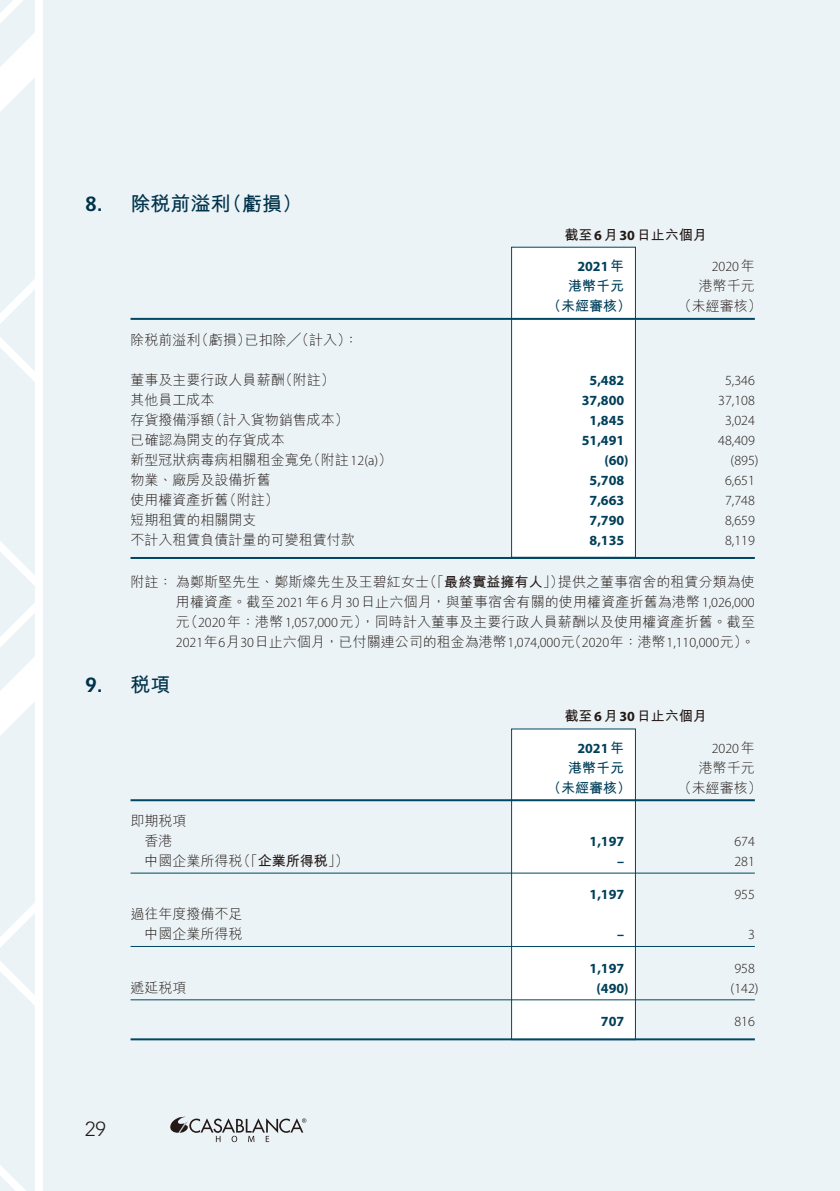
<style>
.page{position:relative;width:840px;height:1191px;background:#fff}
.page>*{position:absolute;margin:0;border:0;box-sizing:border-box;transform-origin:0 0}
.Note_Subhead_1{font:700 20px "M Hei HK";color:#00324a}
.Note_Subhead_1-2{font:700 20px "Vectora LT Std";color:#00324a}
.t1{font:300 20px "Vectora LT Std";color:#231916}
.Note_Table_2_Colume{font:300 14px/20px "M Hei HK";color:#231916}
.Note_Table_2_Colume-2{font:300 14px "Myriad Pro";color:#231916}
.Note_Table_2_Colume-3{font:700 14px "Myriad Pro";color:#003f5a}
.Note_Table_2_Colume-4{font:700 14px "M Hei HK";color:#231916}
.Note_Table_2_Colume-5{font:700 14px "M Hei HK";color:#003f5a}
.s1{font-family:"Myriad Pro"}
.s2{font-family:"M Hei HK"}
.s3{font-weight:300}
</style>
<div class="page">
<div style="left:0;top:0;width:838px;height:1191px;background:#ebf3f7"></div>
<svg style="left:0;top:0;width:35px;height:1191px"></svg>
<div style="left:35px;top:0;width:8px;height:1191px;background:#fff"></div>
<svg style="left:170px;top:1116px;width:136px;height:26px"></svg>
<div style="left:511px;top:728px;width:124px;height:312px;background:#fff;border:1px solid #004763"></div>
<div style="left:511px;top:247px;width:124px;height:311px;background:#fff;border:1px solid #004763"></div>
<hr style="left:130px;top:318px;width:624px;height:2px;background:#004763">
<hr style="left:130px;top:557px;width:624px;height:2px;background:#004763">
<hr style="left:130px;top:799px;width:624px;height:2px;background:#004763">
<hr style="left:130px;top:872px;width:624px;height:1px;background:#004763">
<hr style="left:130px;top:946px;width:624px;height:1px;background:#004763">
<hr style="left:130px;top:999px;width:624px;height:1px;background:#004763">
<hr style="left:130px;top:1038px;width:624px;height:2px;background:#004763">
<p class="Note_Subhead_1-2" style="left:85px;top:191px;width:19px">8.</p>
<p class="Note_Subhead_1-2" style="left:85px;top:673px;width:19px">9.</p>
<p class="Note_Subhead_1" style="left:130px;top:189px;width:101px">除稅前溢利</p>
<p class="Note_Subhead_1" style="left:222px;top:189px;width:81px">（虧損(</p>
<p class="Note_Table_2_Colume-4" style="left:564px;top:224px;width:144px">截至<span class="s1">6</span>月<span class="s1">30</span>日止六個月</p>
<p class="Note_Table_2_Colume-3" style="left:577px;top:257px;width:48px">2021<span class="s2">年</span></p>
<p class="Note_Table_2_Colume-2" style="left:711px;top:258px;width:45px">2020 <span class="s2">年</span></p>
<p class="Note_Table_2_Colume-5" style="left:568px;top:276px;width:57px">港幣千元</p>
<p class="Note_Table_2_Colume" style="left:698px;top:276px;width:57px">港幣千元</p>
<p class="Note_Table_2_Colume-5" style="left:547px;top:296px;width:85px">（未經審核）</p>
<p class="Note_Table_2_Colume" style="left:677px;top:296px;width:85px">（未經審核(</p>
<p class="Note_Table_2_Colume" style="left:245px;top:329px;width:115px">已扣除╱（計入：(</p>
<p class="Note_Table_2_Colume" style="left:195px;top:329px;width:57px">（虧損）</p>
<p class="Note_Table_2_Colume" style="left:130px;top:329px;width:71px">除稅前溢利</p>
<p class="Note_Table_2_Colume" style="left:279px;top:369px;width:57px">（附註(</p>
<p class="Note_Table_2_Colume" style="left:130px;top:369px;width:155px">董事及主要行政人員薪酬</p>
<p class="Note_Table_2_Colume-3" style="left:589px;top:371px;width:36px">5,482</p>
<p class="Note_Table_2_Colume-2" style="left:724px;top:371px;width:31px">5,346</p>
<p class="Note_Table_2_Colume" style="left:130px;top:389px;width:85px">其他員工成本</p>
<p class="Note_Table_2_Colume-3" style="left:581px;top:391px;width:44px">37,800</p>
<p class="Note_Table_2_Colume-2" style="left:717px;top:391px;width:38px">37,108</p>
<p class="Note_Table_2_Colume" style="left:209px;top:409px;width:141px">（計入貨物銷售成本(</p>
<p class="Note_Table_2_Colume" style="left:130px;top:409px;width:85px">存貨撥備淨額</p>
<p class="Note_Table_2_Colume-3" style="left:589px;top:411px;width:36px">1,845</p>
<p class="Note_Table_2_Colume-2" style="left:724px;top:411px;width:31px">3,024</p>
<p class="Note_Table_2_Colume" style="left:130px;top:429px;width:155px">已確認為開支的存貨成本</p>
<p class="Note_Table_2_Colume-3" style="left:581px;top:431px;width:44px">51,491</p>
<p class="Note_Table_2_Colume-2" style="left:717px;top:431px;width:38px">48,409</p>
<p class="Note_Table_2_Colume" style="left:130px;top:449px;width:183px">新型冠狀病毒病相關租金寬免</p>
<p class="Note_Table_2_Colume-2" style="left:307px;top:451px;width:87px"><span class="s2">（附註</span> 1 2 <span class="s2">(</span>(a(</p>
<p class="Note_Table_2_Colume-3" style="left:604px;top:451px;width:26px">)60(</p>
<p class="Note_Table_2_Colume-2" style="left:730px;top:451px;width:29px">)895(</p>
<p class="Note_Table_2_Colume" style="left:130px;top:469px;width:141px">物業、廠房及設備折舊</p>
<p class="Note_Table_2_Colume-3" style="left:589px;top:471px;width:36px">5,708</p>
<p class="Note_Table_2_Colume-2" style="left:724px;top:471px;width:31px">6,651</p>
<p class="Note_Table_2_Colume" style="left:223px;top:489px;width:57px">（附註(</p>
<p class="Note_Table_2_Colume" style="left:130px;top:489px;width:99px">使用權資產折舊</p>
<p class="Note_Table_2_Colume-3" style="left:589px;top:491px;width:36px">7,663</p>
<p class="Note_Table_2_Colume-2" style="left:724px;top:491px;width:31px">7,748</p>
<p class="Note_Table_2_Colume" style="left:130px;top:509px;width:127px">短期租賃的相關開支</p>
<p class="Note_Table_2_Colume-3" style="left:589px;top:511px;width:36px">7,790</p>
<p class="Note_Table_2_Colume-2" style="left:724px;top:511px;width:31px">8,659</p>
<p class="Note_Table_2_Colume" style="left:130px;top:529px;width:225px">不計入租賃負債計量的可變租賃付款</p>
<p class="Note_Table_2_Colume-3" style="left:589px;top:531px;width:36px">8,135</p>
<p class="Note_Table_2_Colume-2" style="left:724px;top:531px;width:31px">8,119</p>
<p class="Note_Table_2_Colume" style="left:176px;top:571px;width:580px;text-indent:-45px">附註：為鄭斯堅先生、鄭斯燦先生及王碧紅女士<br>用權資產。截至<span class="s1">2021</span>年<span class="s1">6</span>月<span class="s1">30</span>日止六個月，與董事宿舍有關的使用權資產折舊為港幣<span class="s1">1,026,000</span>（元 <span class="s1">2020</span>年：港幣<span class="s1">1,057,000</span>元，）同時計入董事及主要行政人員薪酬以及使用權資產折舊。截至<span class="s1">2021</span>年月<span class="s1">6 30</span>日止六個月，已付關連公司的租金為港幣<span class="s1">1,074,000</span> （元 <span class="s1">2020</span>年：港幣<span class="s1">1,110,000</span>元。(</p>
<p class="Note_Subhead_1" style="left:130px;top:670px;width:41px">稅項</p>
<p class="Note_Table_2_Colume-4" style="left:423px;top:571px;width:142px"><span class="s3">（「</span>最終實益擁有人<span class="s3">」）</span></p>
<p class="Note_Table_2_Colume" style="left:557px;top:571px;width:198px">提供之董事宿舍的租賃分類為使</p>
<p class="Note_Table_2_Colume-4" style="left:564px;top:706px;width:144px">截至<span class="s1">6</span>月<span class="s1">30</span>日止六個月</p>
<p class="Note_Table_2_Colume-3" style="left:577px;top:738px;width:48px">2021<span class="s2">年</span></p>
<p class="Note_Table_2_Colume-2" style="left:711px;top:739px;width:45px">2020 <span class="s2">年</span></p>
<p class="Note_Table_2_Colume-5" style="left:568px;top:757px;width:57px">港幣千元</p>
<p class="Note_Table_2_Colume" style="left:698px;top:757px;width:57px">港幣千元</p>
<p class="Note_Table_2_Colume-5" style="left:547px;top:777px;width:85px">（未經審核）</p>
<p class="Note_Table_2_Colume" style="left:677px;top:777px;width:85px">（未經審核(</p>
<p class="Note_Table_2_Colume" style="left:130px;top:810px;width:57px">即期稅項</p>
<p class="Note_Table_2_Colume" style="left:144px;top:830px;width:29px">香港</p>
<p class="Note_Table_2_Colume-3" style="left:589px;top:832px;width:36px">1,197</p>
<p class="Note_Table_2_Colume-2" style="left:734px;top:833px;width:22px">674</p>
<p class="Note_Table_2_Colume-4" style="left:237px;top:850px;width:113px"><span class="s3">（「</span>企業所得稅 <span class="s3">(「</span></p>
<p class="Note_Table_2_Colume" style="left:144px;top:850px;width:99px">中國企業所得稅</p>
<p class="Note_Table_2_Colume-3" style="left:617px;top:852px;width:8px">–</p>
<p class="Note_Table_2_Colume-2" style="left:734px;top:853px;width:22px">281</p>
<p class="Note_Table_2_Colume-3" style="left:589px;top:885px;width:36px">1,197</p>
<p class="Note_Table_2_Colume-2" style="left:734px;top:886px;width:22px">955</p>
<p class="Note_Table_2_Colume" style="left:130px;top:904px;width:113px">過往年度撥備不足</p>
<p class="Note_Table_2_Colume" style="left:144px;top:924px;width:99px">中國企業所得稅</p>
<p class="Note_Table_2_Colume-3" style="left:617px;top:925px;width:8px">–</p>
<p class="Note_Table_2_Colume-2" style="left:747px;top:926px;width:8px">3</p>
<p class="Note_Table_2_Colume-3" style="left:589px;top:958px;width:36px">1,197</p>
<p class="Note_Table_2_Colume-2" style="left:734px;top:959px;width:22px">958</p>
<p class="Note_Table_2_Colume" style="left:130px;top:977px;width:57px">遞延稅項</p>
<p class="Note_Table_2_Colume-3" style="left:596px;top:978px;width:34px">)490(</p>
<p class="Note_Table_2_Colume-2" style="left:730px;top:979px;width:29px">)142(</p>
<p class="Note_Table_2_Colume-3" style="left:600px;top:1012px;width:25px">707</p>
<p class="Note_Table_2_Colume-2" style="left:734px;top:1013px;width:22px">816</p>
<h1 class="t1" style="left:85px;top:1117px;width:22px">29</h1>
</div>
